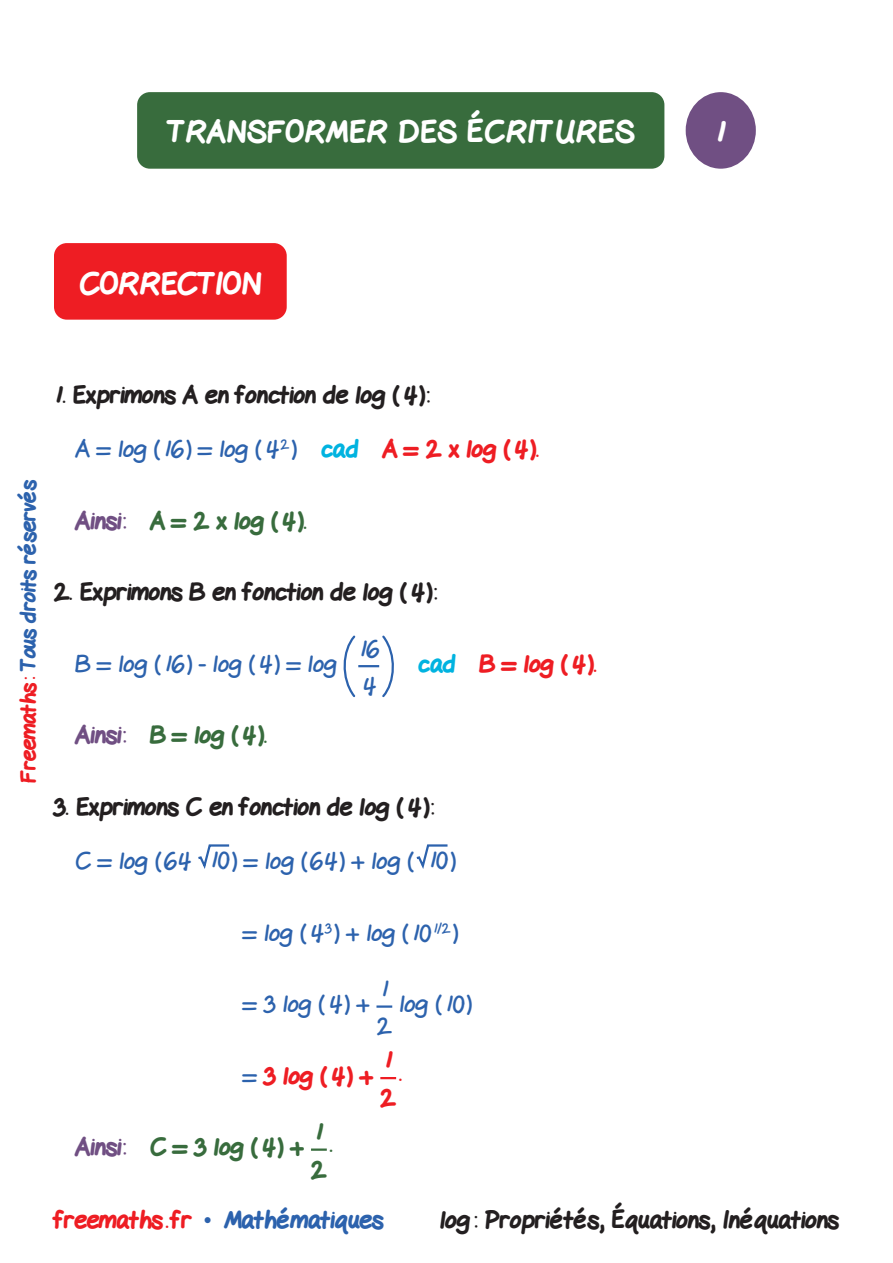
<style>
.page{position:relative;width:893px;height:1263px;background:#fff}
.page>*{position:absolute;margin:0;border:0;box-sizing:border-box;transform-origin:0 0}
.t1{font:800 30px "Gel Pen";letter-spacing:.02em;color:#fff}
.t2{font:800 30px "Gel Pen";color:#fff}
.Sous_titre-Cor{font:800 24px "Gel Pen";color:#231f20}
.Texte-Ennonce{font:24px "Gel Pen";color:#2c62ad}
.Texte-Ennonce-2{font:800 24px "Gel Pen";color:#386c3d}
.t3{font:800 24px "Gel Pen";color:#2c62ad}
.Texte{font:24px "Gel Pen";color:#2c62ad}
.Texte-Ennonce-3{font:800 24px "Gel Pen";color:#ee1d23}
.Texte-2{font:800 24px "Gel Pen";color:#ee1d23}
.Texte-3{font:800 24px "Gel Pen";color:#386c3d}
.t4{font:800 21px "Gel Pen";letter-spacing:-.01em;color:#2c62ad}
.s1{color:#ee1d23}
.s2{font-weight:800;color:#00b3e0}
.s3{font-weight:800;color:#ee1d23}
.s4{color:#704f83}
.s5{color:#00b3e0}
.s6{font-weight:400;color:#2c62ad}
.s7{font-family:"Times New Roman";font-weight:400}
</style>
<div class="page">
<div style="left:54px;top:243px;width:233px;height:77px;background:#ee1d23;border-radius:13px"></div>
<div style="left:686px;top:92px;width:70px;height:77px;background:#704f83;border-radius:50%"></div>
<div style="left:137px;top:92px;width:527px;height:77px;background:#386c3d;border-radius:13px"></div>
<svg style="left:343px;top:635px;width:13px;height:63px"></svg>
<hr style="left:358px;top:665px;width:21px;height:2px;background:#2c62ad">
<svg style="left:382px;top:635px;width:12px;height:63px"></svg>
<svg style="left:198px;top:844px;width:32px;height:25px"></svg>
<svg style="left:416px;top:844px;width:32px;height:25px"></svg>
<hr style="left:376px;top:1005px;width:16px;height:3px;background:#2c62ad">
<svg style="left:380px;top:1077px;width:16px;height:2px"></svg>
<hr style="left:311px;top:1148px;width:16px;height:3px;background:#386c3d">
<p class="t1" style="left:167px;top:107px;width:469px">TRANSFORMER DES ÉCRITURES</p>
<p class="t1" style="left:715px;top:107px;width:12px">1</p>
<p class="t2" style="left:80px;top:259px;width:183px">CORRECTION</p>
<p class="t4" style="left:11px;top:783px;width:305px;rotate:-90deg"><span class="s1">Freemaths:</span> Tous droits réservés</p>
<p class="Sous_titre-Cor" style="left:54px;top:375px;width:377px">1. Exprimons A en fonction de log (4):</p>
<p class="Texte-Ennonce" style="left:75px;top:429px;width:465px">A = log (16) = log (4<sup>2</sup> ) <span class="s2">cad</span> <span class="s3">A = 2 x log (4).</span></p>
<p class="Texte-Ennonce-2" style="left:75px;top:501px;width:232px"><span class="s4">Ainsi:</span> A = 2 x log (4).</p>
<p class="Sous_titre-Cor" style="left:54px;top:572px;width:384px">2. Exprimons B en fonction de log (4):</p>
<p class="Texte-Ennonce" style="left:75px;top:644px;width:263px">B = log (16) - log (4) = log</p>
<p class="Texte-Ennonce-2" style="left:75px;top:715px;width:193px"><span class="s4">Ainsi:</span> B = log (4).</p>
<p class="Texte" style="left:358px;top:629px;width:22px">16</p>
<p class="Texte" style="left:362px;top:666px;width:16px">4</p>
<p class="Texte-Ennonce-3" style="left:418px;top:644px;width:180px"><span class="s5">cad</span> B = log (4).</p>
<p class="Sous_titre-Cor" style="left:54px;top:786px;width:381px">3. Exprimons C en fonction de log (4):</p>
<p class="Texte-Ennonce" style="left:75px;top:841px;width:117px">C = log (64</p>
<p class="Texte" style="left:210px;top:841px;width:205px">10 ) = log (64) + log (</p>
<p class="Texte" style="left:428px;top:840px;width:29px">10)</p>
<p class="Texte-Ennonce" style="left:243px;top:913px;width:216px">= log (4<sup>3</sup> ) + log (10<sup>1/2</sup> )</p>
<p class="Texte" style="left:380px;top:969px;width:10px">1</p>
<p class="Texte" style="left:377px;top:1006px;width:16px">2</p>
<p class="Texte-Ennonce" style="left:243px;top:984px;width:128px">= 3 log (4) +</p>
<p class="Texte-Ennonce" style="left:399px;top:984px;width:74px">log (10 )</p>
<p class="Texte-2" style="left:384px;top:1040px;width:10px">1</p>
<p class="Texte-2" style="left:381px;top:1078px;width:17px">2</p>
<p class="Texte-Ennonce-3" style="left:243px;top:1056px;width:131px"><span class="s6">=</span> 3 log (4) +</p>
<p class="Texte-Ennonce-3" style="left:399px;top:1053px;width:4px">.</p>
<p class="Texte-3" style="left:315px;top:1112px;width:10px">1</p>
<p class="Texte-3" style="left:311px;top:1149px;width:17px">2</p>
<p class="Texte-Ennonce-2" style="left:75px;top:1127px;width:230px"><span class="s4">Ainsi:</span> C = 3 log (4) +</p>
<p class="Texte-Ennonce-2" style="left:330px;top:1124px;width:4px">.</p>
<p class="t3" style="left:54px;top:1200px;width:331px"><span class="s1">freemaths . fr</span> <span class="s7">•</span> Mathématiques</p>
<p class="Sous_titre-Cor" style="left:440px;top:1200px;width:400px">log: Propriétés, Équations, Inéquations</p>
</div>
